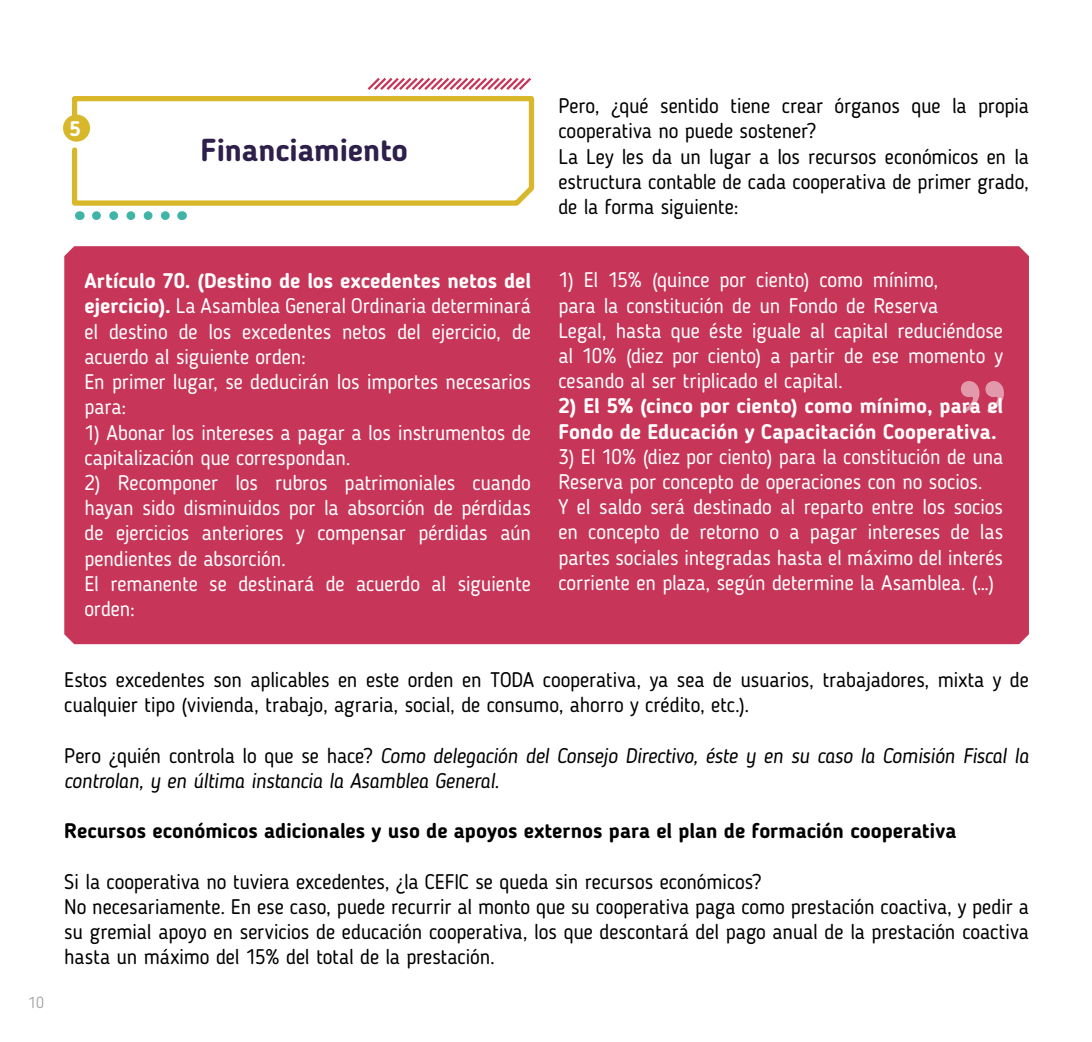
<style>
.page{position:relative;width:1092px;height:1042px;background:#fff}
.page>*{position:absolute;margin:0;border:0;box-sizing:border-box;transform-origin:0 0}
.t1{font:700 96.25px "Century";color:#fff}
.t2{font:700 31.5px "Blogger Sans";letter-spacing:-.01em;color:#2e1f4b}
.t3{font:21px/25.2px "Blogger Sans";letter-spacing:-.01em;color:#fff}
.t4{font:21px/25.2px "Blogger Sans";letter-spacing:-.01em;color:#000}
.t5{font:italic 21px/25.2px "Blogger Sans";letter-spacing:-.015em;color:#000}
.t6{font:700 21px "Blogger Sans";color:#000}
.t7{font:700 21px/25.2px "Blogger Sans";color:#fff}
.t8{font:300 15.75px "Blogger Sans";color:#9c9e9f}
.s1{font-weight:700}
.s2{font-style:normal}
</style>
<div class="page">
<svg style="left:69px;top:96px;width:466px;height:110px"></svg>
<div style="left:64px;top:246px;width:964px;height:398px;background:#c73558"></div>
<div style="left:63px;top:115px;width:27px;height:27px;background:#d8b72b;border-radius:50%"></div>
<svg style="left:367px;top:77px;width:164px;height:13px"></svg>
<svg style="left:96px;top:211px;width:74px;height:9px"></svg>
<p class="t7" style="left:70px;top:116px;width:13px">5</p>
<h2 class="t2" style="left:200px;top:131px;width:209px">Financiamiento</h2>
<p class="t3" style="left:84px;top:268px;width:448px"><span class="s1">Artículo 70. (Destino de los excedentes netos del ejercicio).</span> La Asamblea General Ordinaria determinará el destino de los excedentes netos del ejercicio, de acuerdo al siguiente orden:<br>En primer lugar, se deducirán los importes necesarios para:</p>
<p class="t3" style="left:84px;top:419px;width:448px">1) Abonar los intereses a pagar a los instrumentos de capitalización que correspondan.</p>
<p class="t3" style="left:84px;top:470px;width:448px">2) Recomponer los rubros patrimoniales cuando hayan sido disminuidos por la absorción de pérdidas de ejercicios anteriores y compensar pérdidas aún pendientes de absorción.<br>El remanente se destinará de acuerdo al siguiente orden:</p>
<p class="t4" style="left:558px;top:93px;width:472px">Pero, ¿qué sentido tiene crear órganos que la propia cooperativa no puede sostener?<br>La Ley les da un lugar a los recursos económicos en la estructura contable de cada cooperativa de primer grado, de la forma siguiente:</p>
<p class="t3" style="left:558px;top:267px;width:446px">1) El 15% (quince por ciento) como mínimo,<br>para la constitución de un Fondo de Reserva<br>Legal, hasta que éste iguale al capital reduciéndose al 10% (diez por ciento) a partir de ese momento y cesando al ser triplicado el capital.</p>
<p class="t7" style="left:558px;top:393px;width:446px">2) El 5% (cinco por ciento) como mínimo, para el<br>Fondo de Educación y Capacitación Cooperativa.</p>
<p class="t3" style="left:558px;top:444px;width:446px">3) El 10% (diez por ciento) para la constitución de una Reserva por concepto de operaciones con no socios.<br>Y el saldo será destinado al reparto entre los socios en concepto de retorno o a pagar intereses de las partes sociales integradas hasta el máximo del interés corriente en plaza, según determine la Asamblea. (…)</p>
<h1 class="t1" style="left:959px;top:357px;width:48px">”</h1>
<p class="t8" style="left:28px;top:992px;width:17px">10</p>
<p class="t4" style="left:64px;top:667px;width:966px">Estos excedentes son aplicables en este orden en TODA cooperativa, ya sea de usuarios, trabajadores, mixta y de cualquier tipo (vivienda, trabajo, agraria, social, de consumo, ahorro y crédito, etc.).</p>
<p class="t5" style="left:64px;top:742px;width:966px"><span class="s2">Pero ¿quién controla lo que se hace?</span> Como delegación del Consejo Directivo, éste y en su caso la Comisión Fiscal la controlan, y en última instancia la Asamblea General.</p>
<p class="t6" style="left:64px;top:818px;width:893px">Recursos económicos adicionales y uso de apoyos externos para el plan de formación cooperativa</p>
<p class="t4" style="left:64px;top:868px;width:966px">Si la cooperativa no tuviera excedentes, ¿la CEFIC se queda sin recursos económicos?<br>No necesariamente. En ese caso, puede recurrir al monto que su cooperativa paga como prestación coactiva, y pedir a su gremial apoyo en servicios de educación cooperativa, los que descontará del pago anual de la prestación coactiva hasta un máximo del 15% del total de la prestación.</p>
</div>
